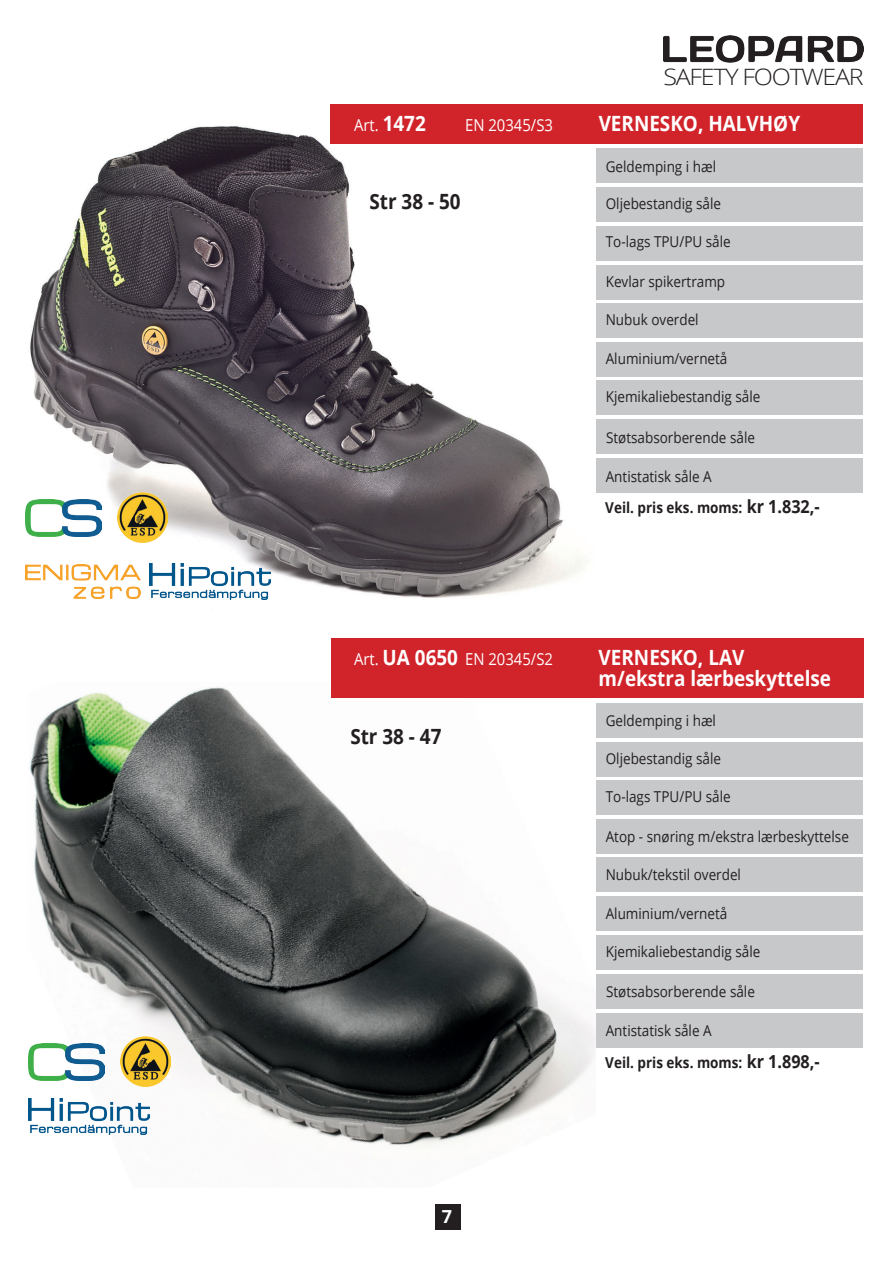
<style>
.page{position:relative;width:893px;height:1263px;background:#fff}
.page>*{position:absolute;margin:0;border:0;box-sizing:border-box;transform-origin:0 0}
.t1{font:300 22.5px "Open Sans";letter-spacing:-.05em;color:#231f20;scale:1.11 1}
.t2{font:700 21px "Open Sans";color:#fff;scale:.9 1}
.t3{font:700 21px "Open Sans";color:#231f20;scale:.9 1}
.t4{font:700 18px "Open Sans";color:#fff}
.t5{font:16.5px "Open Sans";color:#fff;scale:.9 1}
.t6{font:15px "Open Sans";color:#231f20;scale:.9 1}
.t7{font:700 15px "Open Sans";color:#231f20;scale:.9 1}
.s1{font-weight:700;font-size:21px}
.s2{font-size:18px}
</style>
<div class="page">
<img style="left:30px;top:687px;width:565px;height:461px">
<div style="left:331px;top:639px;width:532px;height:59px;background:#d1232a"></div>
<div style="left:596px;top:703px;width:267px;height:34px;background:#c7c8ca"></div>
<div style="left:596px;top:742px;width:267px;height:34px;background:#c7c8ca"></div>
<div style="left:596px;top:781px;width:267px;height:34px;background:#c7c8ca"></div>
<div style="left:596px;top:820px;width:267px;height:34px;background:#c7c8ca"></div>
<div style="left:596px;top:858px;width:267px;height:34px;background:#c7c8ca"></div>
<div style="left:596px;top:897px;width:267px;height:34px;background:#c7c8ca"></div>
<div style="left:596px;top:935px;width:267px;height:34px;background:#c7c8ca"></div>
<div style="left:596px;top:974px;width:267px;height:34px;background:#c7c8ca"></div>
<div style="left:596px;top:1013px;width:267px;height:34px;background:#c7c8ca"></div>
<img style="left:30px;top:112px;width:564px;height:488px">
<div style="left:331px;top:104px;width:532px;height:39px;background:#d1232a"></div>
<div style="left:596px;top:149px;width:267px;height:34px;background:#c7c8ca"></div>
<div style="left:596px;top:187px;width:267px;height:34px;background:#c7c8ca"></div>
<div style="left:596px;top:226px;width:267px;height:34px;background:#c7c8ca"></div>
<div style="left:596px;top:265px;width:267px;height:34px;background:#c7c8ca"></div>
<div style="left:596px;top:303px;width:267px;height:34px;background:#c7c8ca"></div>
<div style="left:596px;top:342px;width:267px;height:34px;background:#c7c8ca"></div>
<div style="left:596px;top:381px;width:267px;height:34px;background:#c7c8ca"></div>
<div style="left:596px;top:420px;width:267px;height:34px;background:#c7c8ca"></div>
<div style="left:596px;top:458px;width:267px;height:34px;background:#c7c8ca"></div>
<img style="left:150px;top:563px;width:120px;height:36px">
<img style="left:25px;top:564px;width:115px;height:35px">
<img style="left:118px;top:492px;width:50px;height:50px">
<img style="left:25px;top:499px;width:76px;height:37px">
<div style="left:435px;top:1204px;width:26px;height:25px;background:#231f20"></div>
<img style="left:663px;top:36px;width:200px;height:27px">
<img style="left:121px;top:1037px;width:50px;height:50px">
<img style="left:28px;top:1044px;width:76px;height:36px">
<img style="left:29px;top:1098px;width:121px;height:36px">
<p class="t1" style="left:663px;top:61px;width:182px">SAFETY FOOTWEAR</p>
<p class="t5" style="left:354px;top:113px;width:81px">Art. <span class="s1">1472</span></p>
<p class="t5" style="left:465px;top:113px;width:99px">EN 20345/S3</p>
<p class="t2" style="left:599px;top:108px;width:225px">VERNESKO, HALVHØY</p>
<p class="t6" style="left:606px;top:156px;width:124px">Geldemping i hæl</p>
<p class="t6" style="left:606px;top:193px;width:130px">Oljebestandig såle</p>
<p class="t6" style="left:606px;top:232px;width:140px">To-lags TPU/PU såle</p>
<p class="t6" style="left:606px;top:271px;width:134px">Kevlar spikertramp</p>
<p class="t6" style="left:606px;top:310px;width:105px">Nubuk overdel</p>
<p class="t6" style="left:606px;top:348px;width:137px">Aluminium/vernetå</p>
<p class="t6" style="left:606px;top:387px;width:173px">Kjemikaliebestandig såle</p>
<p class="t6" style="left:606px;top:427px;width:167px">Støtsabsorberende såle</p>
<p class="t6" style="left:606px;top:466px;width:119px">Antistatisk såle A</p>
<p class="t3" style="left:369px;top:187px;width:103px">Str 38 - 50</p>
<p class="t7" style="left:605px;top:497px;width:240px">Veil. pris eks. moms: <span class="s2">kr 1.832,-</span></p>
<p class="t5" style="left:354px;top:648px;width:222px">Art. <span class="s1">UA 0650</span> EN 20345/S2</p>
<p class="t2" style="left:599px;top:643px;width:163px">VERNESKO, LAV</p>
<p class="t2" style="left:599px;top:664px;width:260px">m/ekstra lærbeskyttelse</p>
<p class="t6" style="left:606px;top:711px;width:124px">Geldemping i hæl</p>
<p class="t6" style="left:606px;top:748px;width:130px">Oljebestandig såle</p>
<p class="t6" style="left:606px;top:786px;width:140px">To-lags TPU/PU såle</p>
<p class="t6" style="left:606px;top:826px;width:272px">Atop - snøring m/ekstra lærbeskyttelse</p>
<p class="t6" style="left:606px;top:864px;width:152px">Nubuk/tekstil overdel</p>
<p class="t6" style="left:606px;top:903px;width:137px">Aluminium/vernetå</p>
<p class="t6" style="left:606px;top:941px;width:173px">Kjemikaliebestandig såle</p>
<p class="t6" style="left:606px;top:982px;width:167px">Støtsabsorberende såle</p>
<p class="t6" style="left:606px;top:1020px;width:119px">Antistatisk såle A</p>
<p class="t3" style="left:350px;top:721px;width:103px">Str 38 - 47</p>
<p class="t4" style="left:442px;top:1204px;width:12px">7</p>
<p class="t7" style="left:605px;top:1052px;width:240px">Veil. pris eks. moms: <span class="s2">kr 1.898,-</span></p>
</div>
